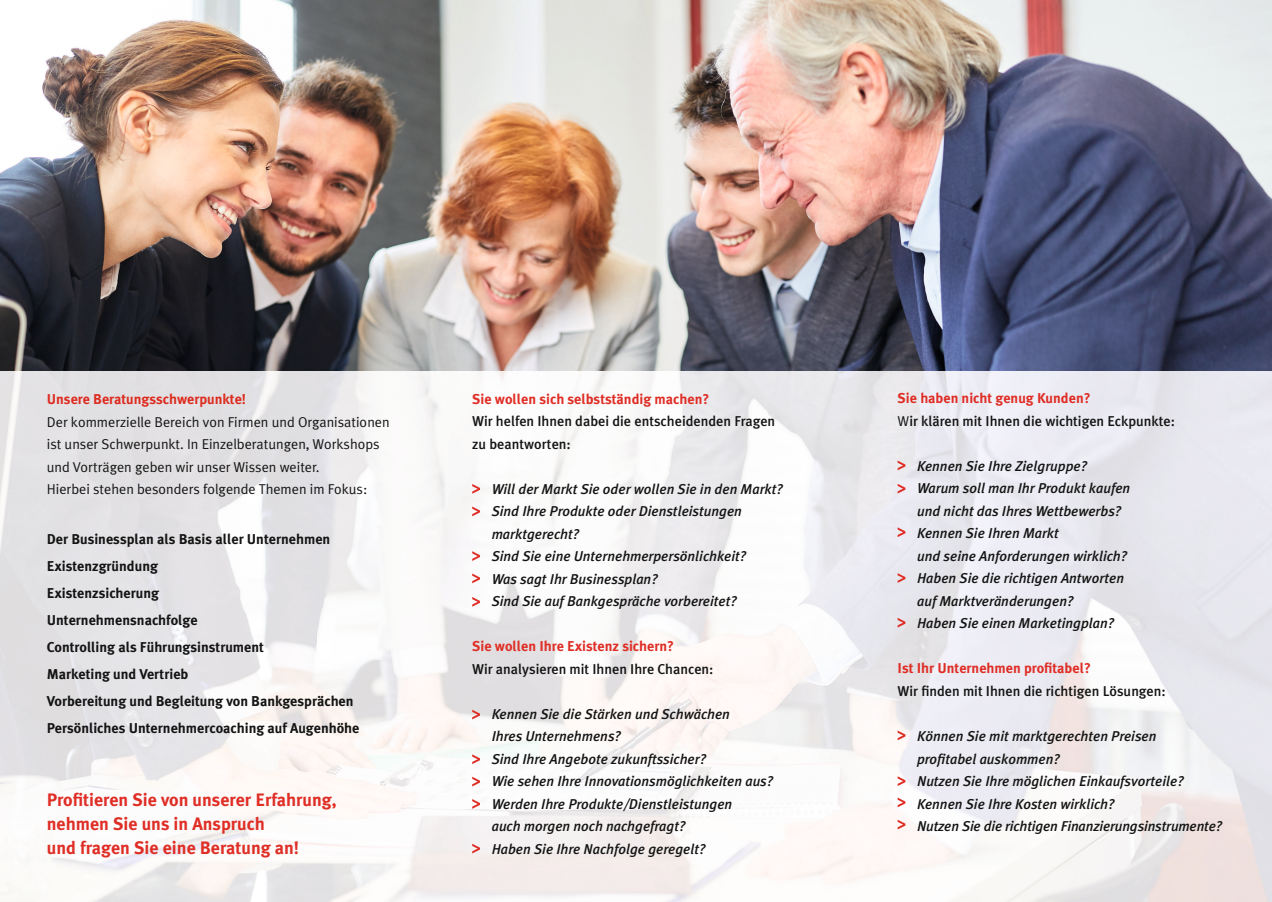
<style>
.page{position:relative;width:1272px;height:902px;background:#fff}
.page>*{position:absolute;margin:0;border:0;box-sizing:border-box;transform-origin:0 0}
.t1{font:700 18px/24px "Meta Plus";color:#df2e26}
.t2{font:italic 500 14.25px/22.5px "Meta Plus";color:#131413}
.t3{font:700 14.25px/27px "Meta Plus";color:#131413}
.t4{font:500 14.25px/22.5px "Meta Plus";color:#131413}
.t5{font:14.25px/22.5px "Meta Plus Normal";color:#131413}
.t6{font:700 14.25px "Meta Plus";color:#df2e26}
.t7{font:700 14.25px "Meta Plus";color:#dd2c20}
.s1{font-weight:700;color:#df2e26}
.s2{font-family:"Meta Plus Normal";font-weight:400}
</style>
<div class="page">
<img style="left:0;top:370px;width:1271px;height:531px">
<img style="left:0;top:0;width:1271px;height:370px">
<svg style="left:472px;top:484px;width:8px;height:9px"></svg>
<svg style="left:472px;top:506px;width:8px;height:10px"></svg>
<svg style="left:472px;top:551px;width:8px;height:10px"></svg>
<svg style="left:472px;top:573px;width:8px;height:10px"></svg>
<svg style="left:472px;top:597px;width:8px;height:9px"></svg>
<svg style="left:472px;top:709px;width:8px;height:10px"></svg>
<svg style="left:472px;top:754px;width:8px;height:10px"></svg>
<svg style="left:472px;top:776px;width:8px;height:10px"></svg>
<svg style="left:472px;top:799px;width:8px;height:9px"></svg>
<svg style="left:472px;top:843px;width:8px;height:10px"></svg>
<svg style="left:897px;top:460px;width:8px;height:10px"></svg>
<svg style="left:897px;top:483px;width:8px;height:10px"></svg>
<svg style="left:897px;top:527px;width:8px;height:10px"></svg>
<svg style="left:897px;top:573px;width:8px;height:10px"></svg>
<svg style="left:897px;top:617px;width:8px;height:10px"></svg>
<svg style="left:897px;top:730px;width:8px;height:10px"></svg>
<svg style="left:897px;top:776px;width:8px;height:10px"></svg>
<svg style="left:897px;top:797px;width:8px;height:10px"></svg>
<svg style="left:897px;top:819px;width:8px;height:10px"></svg>
<p class="t7" style="left:47px;top:391px;width:201px">Unsere Beratungsschwerpunkte!</p>
<p class="t5" style="left:47px;top:410px;width:344px">Der kommerzielle Bereich von Firmen und Organisationen ist unser Schwerpunkt. In Einzelberatungen, Workshops und Vorträgen geben wir unser Wissen weiter.<br>Hierbei stehen besonders folgende Themen im Fokus:</p>
<p class="t3" style="left:47px;top:525px;width:314px">Der Businessplan als Basis aller Unternehmen Existenzgründung<br>Existenzsicherung<br>Unternehmensnachfolge<br>Controlling als Führungsinstrument<br>Marketing und Vertrieb<br>Vorbereitung und Begleitung von Bankgesprächen Persönliches Unternehmercoaching auf Augenhöhe</p>
<p class="t1" style="left:47px;top:787px;width:291px">Profitieren Sie von unserer Erfahrung, nehmen Sie uns in Anspruch<br>und fragen Sie eine Beratung an!</p>
<p class="t6" style="left:472px;top:390px;width:239px">Sie wollen sich selbstständig machen?</p>
<p class="t4" style="left:472px;top:410px;width:304px">Wir helfen Ihnen dabei die entscheidenden Fragen zu beantworten:</p>
<p class="t2" style="left:491px;top:477px;width:292px">Will der Markt Sie oder wollen Sie in den Markt?<br>Sind Ihre Produkte oder Dienstleistungen marktgerecht?<br>Sind Sie eine Unternehmerpersönlichkeit?<br>Was sagt Ihr Businessplan?<br>Sind Sie auf Bankgespräche vorbereitet?</p>
<p class="t6" style="left:472px;top:638px;width:203px">Sie wollen Ihre Existenz sichern?</p>
<p class="t4" style="left:472px;top:657px;width:243px">Wir analysieren mit Ihnen Ihre Chancen:</p>
<p class="t2" style="left:491px;top:702px;width:283px">Kennen Sie die Stärken und Schwächen<br>Ihres Unternehmens?<br>Sind Ihre Angebote zukunftssicher?<br>Wie sehen Ihre Innovationsmöglichkeiten aus?<br>Werden Ihre Produkte/Dienstleistungen<br>auch morgen noch nachgefragt?<br>Haben Sie Ihre Nachfolge geregelt?</p>
<p class="t4" style="left:897px;top:387px;width:279px"><span class="s1">Sie haben nicht genug Kunden?<br></span><span class="s2">W</span>ir klären mit Ihnen die wichtigen Eckpunkte:</p>
<p class="t2" style="left:917px;top:454px;width:215px">Kennen Sie Ihre Zielgruppe?<br>Warum soll man Ihr Produkt kaufen und nicht das Ihres Wettbewerbs?<br>Kennen Sie Ihren Markt<br>und seine Anforderungen wirklich?<br>Haben Sie die richtigen Antworten auf Marktveränderungen?<br>Haben Sie einen Marketingplan?</p>
<p class="t6" style="left:897px;top:660px;width:195px">Ist Ihr Unternehmen profitabel?</p>
<p class="t4" style="left:897px;top:679px;width:270px">Wir finden mit Ihnen die richtigen Lösungen:</p>
<p class="t2" style="left:917px;top:724px;width:306px">Können Sie mit marktgerechten Preisen<br>profitabel auskommen?<br>Nutzen Sie Ihre möglichen Einkaufsvorteile?<br>Kennen Sie Ihre Kosten wirklich?<br>Nutzen Sie die richtigen Finanzierungsinstrumente?</p>
</div>
